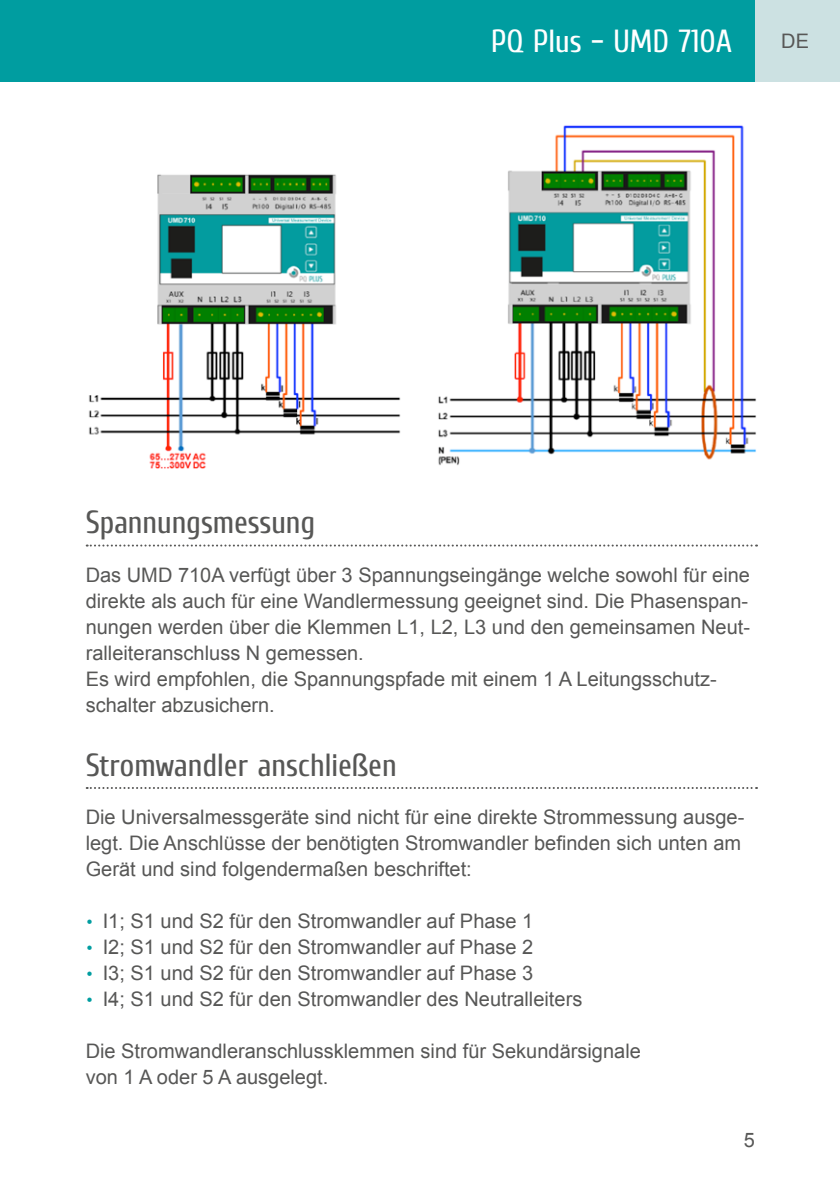
<style>
.page{position:relative;width:840px;height:1191px;background:#fff}
.page>*{position:absolute;margin:0;border:0;box-sizing:border-box;transform-origin:0 0}
.t1{font:32px "Cuprum";color:#575756}
.t2{font:32px "Cuprum";color:#fff}
.t3{font:20px/26px "Arial";color:#575756}
.s1{font-family:"Rubik";color:#009da0}
</style>
<div class="page">
<div style="left:0;top:0;width:839px;height:81px;background:#009da0"></div>
<div style="left:754px;top:0;width:85px;height:81px;background:#cce1e2"></div>
<img style="left:89px;top:174px;width:312px;height:294px">
<img style="left:438px;top:125px;width:318px;height:341px">
<svg style="left:87px;top:544px;width:669px;height:2px"></svg>
<svg style="left:87px;top:787px;width:669px;height:2px"></svg>
<h1 class="t2" style="left:491px;top:22px;width:242px">PQ Plus – UMD 710A</h1>
<p class="t3" style="left:780px;top:28px;width:29px">DE</p>
<h1 class="t1" style="left:86px;top:503px;width:231px">Spannungsmessung</h1>
<p class="t3" style="left:86px;top:562px;width:665px">Das UMD 710A verfügt über 3 Spannungseingänge welche sowohl für eine direkte als auch für eine Wandlermessung geeignet sind. Die Phasenspan&shy;nungen werden über die Klemmen L1, L2, L3 und den gemeinsamen Neut&shy;ralleiteranschluss N gemessen.<br>Es wird empfohlen, die Spannungspfade mit einem 1 A Leitungsschutz&shy;schalter abzusichern.</p>
<h1 class="t1" style="left:86px;top:746px;width:312px">Stromwandler anschließen</h1>
<p class="t3" style="left:86px;top:804px;width:660px">Die Universalmessgeräte sind nicht für eine direkte Strommessung ausge&shy;legt. Die Anschlüsse der benötigten Stromwandler befinden sich unten am<br>Gerät und sind folgendermaßen beschriftet:</p>
<p class="t3" style="left:86px;top:908px;width:449px"><span class="s1">•</span> I1; S1 und S2 für den Stromwandler auf Phase 1</p>
<p class="t3" style="left:86px;top:934px;width:449px"><span class="s1">•</span> I2; S1 und S2 für den Stromwandler auf Phase 2</p>
<p class="t3" style="left:86px;top:960px;width:449px"><span class="s1">•</span> I3; S1 und S2 für den Stromwandler auf Phase 3</p>
<p class="t3" style="left:86px;top:986px;width:498px"><span class="s1">•</span> I4; S1 und S2 für den Stromwandler des Neutralleiters</p>
<p class="t3" style="left:86px;top:1038px;width:556px">Die Stromwandleranschlussklemmen sind für Sekundärsignale von 1 A oder 5 A ausgelegt.</p>
<p class="t3" style="left:743px;top:1127px;width:13px">5</p>
</div>
